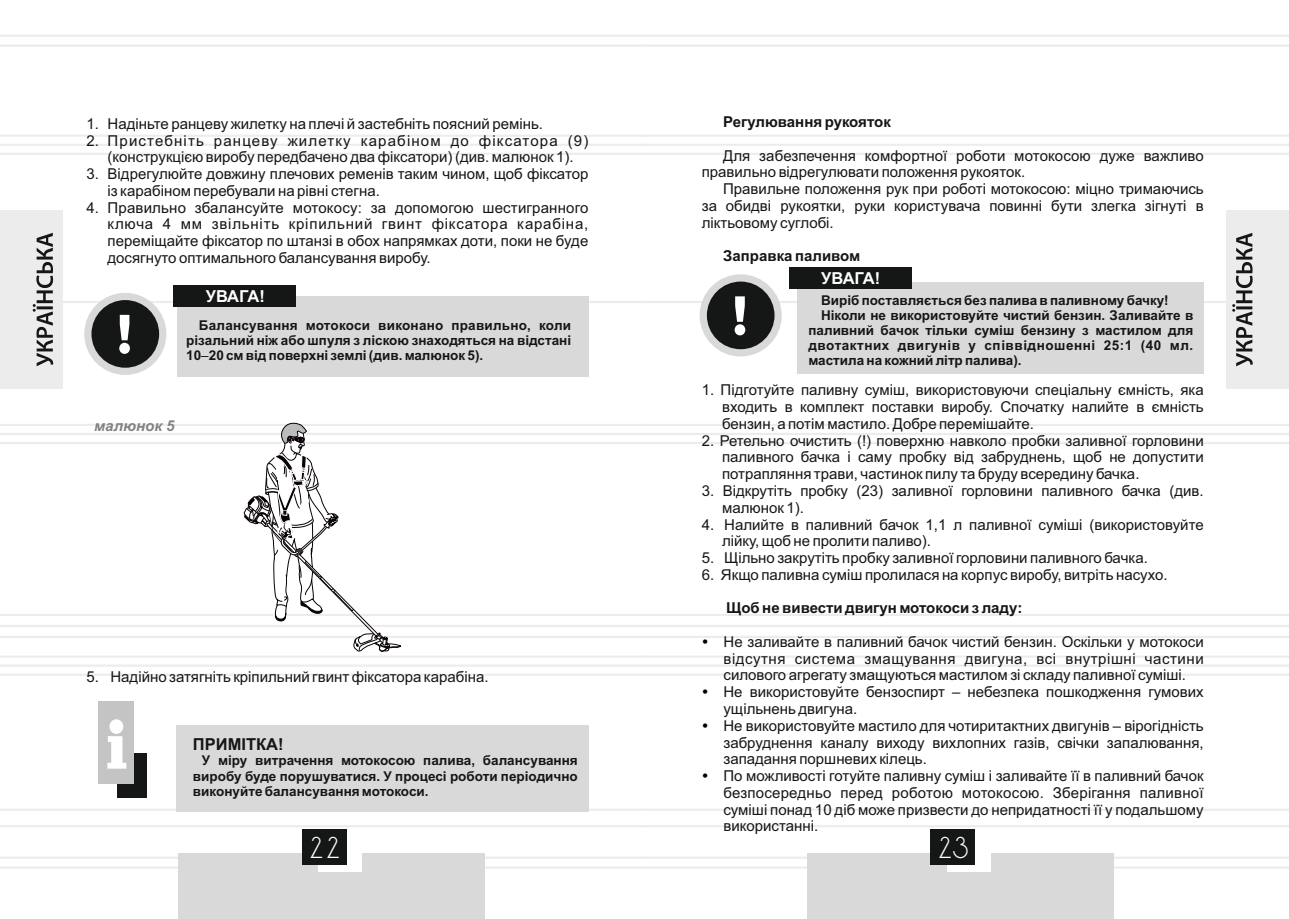
<style>
.page{position:relative;width:1289px;height:919px;background:#fff}
.page>*{position:absolute;margin:0;border:0;box-sizing:border-box;transform-origin:0 0}
.t1{font:26.25px "DS Standart Cyr";color:#fff}
.t2{font:700 16.5px "Arial";letter-spacing:-.025em;color:#fff}
.t3{font:700 16.5px "Arial";color:#151616}
.t4{font:15px/16.8px "Arial";color:#151616}
.t5{font:700 15px "Arial";color:#151616}
.t6{font:italic 700 15px "Arial";color:#818281}
.t7{font:700 13.5px/15.1px "Arial";color:#151616;text-align:justify}
.t8{font:700 13.5px "Arial";letter-spacing:.04em;color:#151616}
.s1{font-weight:400}
</style>
<div class="page">
<hr style="left:644px;top:135px;width:644px;height:2px;background:#ececec">
<hr style="left:644px;top:153px;width:644px;height:2px;background:#ececec">
<hr style="left:644px;top:655px;width:644px;height:2px;background:#ececec">
<hr style="left:644px;top:673px;width:644px;height:2px;background:#ececec">
<hr style="left:644px;top:856px;width:644px;height:2px;background:#ececec">
<hr style="left:644px;top:866px;width:644px;height:2px;background:#ececec">
<hr style="left:644px;top:35px;width:644px;height:2px;background:#ececec">
<hr style="left:644px;top:45px;width:644px;height:2px;background:#ececec">
<hr style="left:644px;top:808px;width:644px;height:2px;background:#ececec">
<hr style="left:644px;top:825px;width:644px;height:2px;background:#ececec">
<hr style="left:644px;top:301px;width:644px;height:2px;background:#ececec">
<hr style="left:0;top:135px;width:644px;height:2px;background:#ececec">
<hr style="left:0;top:144px;width:1288px;height:2px;background:#ececec">
<hr style="left:0;top:153px;width:644px;height:2px;background:#ececec">
<hr style="left:0;top:655px;width:644px;height:2px;background:#ececec">
<hr style="left:0;top:664px;width:1288px;height:3px;background:#f1f1f1">
<hr style="left:0;top:673px;width:644px;height:2px;background:#ececec">
<hr style="left:0;top:856px;width:644px;height:2px;background:#ececec">
<hr style="left:0;top:866px;width:644px;height:2px;background:#ececec">
<hr style="left:0;top:35px;width:644px;height:2px;background:#ececec">
<hr style="left:0;top:45px;width:644px;height:2px;background:#ececec">
<hr style="left:0;top:808px;width:644px;height:2px;background:#ececec">
<hr style="left:0;top:825px;width:644px;height:2px;background:#ececec">
<hr style="left:0;top:301px;width:644px;height:2px;background:#ececec">
<div style="left:178px;top:853px;width:307px;height:65px;background:#d9d9da"></div>
<div style="left:318px;top:832px;width:44px;height:39px;background:#fff"></div>
<div style="left:301px;top:829px;width:45px;height:36px;background:#151616"></div>
<div style="left:0;top:210px;width:62px;height:179px;background:#ececec"></div>
<svg style="left:33px;top:233px;width:20px;height:133px"></svg>
<div style="left:807px;top:853px;width:306px;height:65px;background:#d9d9da"></div>
<div style="left:946px;top:832px;width:44px;height:39px;background:#fff"></div>
<div style="left:930px;top:829px;width:45px;height:36px;background:#151616"></div>
<div style="left:1226px;top:210px;width:62px;height:179px;background:#ececec"></div>
<svg style="left:1232px;top:233px;width:20px;height:133px"></svg>
<div style="left:84px;top:293px;width:82px;height:82px;border:14px solid #d9d9da;border-radius:50%"></div>
<div style="left:91px;top:300px;width:68px;height:67px;background:#151616;border-radius:50%"></div>
<svg style="left:119px;top:315px;width:11px;height:39px"></svg>
<div style="left:177px;top:296px;width:411px;height:81px;background:#d9d9da"></div>
<div style="left:173px;top:285px;width:123px;height:22px;background:#151616"></div>
<div style="left:118px;top:752px;width:29px;height:45px;background:#151616"></div>
<div style="left:98px;top:701px;width:36px;height:83px;background:#c4c4c5"></div>
<svg style="left:107px;top:719px;width:19px;height:49px"></svg>
<div style="left:176px;top:724px;width:412px;height:87px;background:#d9d9da"></div>
<div style="left:699px;top:274px;width:82px;height:82px;border:14px solid #d9d9da;border-radius:50%"></div>
<div style="left:707px;top:281px;width:67px;height:68px;background:#151616;border-radius:50%"></div>
<svg style="left:734px;top:296px;width:11px;height:39px"></svg>
<div style="left:797px;top:282px;width:406px;height:91px;background:#d9d9da"></div>
<div style="left:788px;top:267px;width:123px;height:21px;background:#151616"></div>
<svg style="left:0;top:422px;width:1288px;height:230px"></svg>
<p class="t4" style="left:86px;top:117px;width:458px">1. Надіньте ранцеву жилетку на плечі й застебніть поясний ремінь.</p>
<p class="t4" style="left:86px;top:133px;width:503px;text-align:center">2. Пристебніть ранцеву жилетку карабіном до фіксатора (9) (конструкцією виробу передбачено два фіксатори) (див. малюнок 1).</p>
<p class="t4" style="left:108px;top:167px;width:482px;text-indent:-21px">3. Відрегулюйте довжину плечових ременів таким чином, щоб фіксатор із карабіном перебували на рівні стегна.</p>
<p class="t4" style="left:107px;top:200px;width:482px;text-align:justify;text-indent:-21px">4. Правильно збалансуйте мотокосу: за допомогою шестигранного ключа 4 мм звільніть кріпильний гвинт фіксатора карабіна, переміщайте фіксатор по штанзі в обох напрямках доти, поки не буде досягнуто оптимального балансування виробу.</p>
<p class="t2" style="left:206px;top:290px;width:60px">УВАГА!</p>
<p class="t7" style="left:186px;top:318px;width:386px;text-indent:13px">Балансування мотокоси виконано правильно, коли різальний ніж або шпуля з ліскою знаходяться на відстані 10<span class="s1">‒</span>20 см від поверхні землі (див. малюнок 5).</p>
<p class="t6" style="left:94px;top:420px;width:82px">малюнок 5</p>
<p class="t4" style="left:86px;top:669px;width:404px">5. Надійно затягніть кріпильний гвинт фіксатора карабіна.</p>
<p class="t3" style="left:193px;top:737px;width:92px">ПРИМІТКА!</p>
<p class="t7" style="left:193px;top:754px;width:386px;text-indent:9px">У міру витрачення мотокосою палива, балансування виробу буде порушуватися. У процесі роботи періодично виконуйте балансування мотокоси.</p>
<p class="t5" style="left:723px;top:116px;width:169px">Регулювання рукояток</p>
<p class="t4" style="left:701px;top:148px;width:503px;text-indent:21px">Для забезпечення комфортної роботи мотокосою дуже важливо правильно відрегулювати положення рукояток.</p>
<p class="t4" style="left:701px;top:182px;width:503px;text-align:justify;text-indent:21px">Правильне положення рук при роботі мотокосою: міцно тримаючись за обидві рукоятки, руки користувача повинні бути злегка зігнуті в ліктьовому суглобі.</p>
<p class="t5" style="left:723px;top:250px;width:139px">Заправка паливом</p>
<p class="t2" style="left:821px;top:271px;width:60px">УВАГА!</p>
<p class="t7" style="left:821px;top:294px;width:349px">Виріб поставляється без палива в паливному бачку!</p>
<p class="t7" style="left:821px;top:309px;width:374px">Ніколи не використовуйте чистий бензин. Заливайте в</p>
<p class="t7" style="left:808px;top:324px;width:386px">паливний бачок тільки суміш бензину з мастилом для</p>
<p class="t8" style="left:808px;top:340px;width:386px">двотактних двигунів у співвідношенні 25:1 (40 мл.</p>
<p class="t7" style="left:808px;top:354px;width:215px">мастила на кожний літр палива).</p>
<p class="t4" style="left:722px;top:383px;width:483px;text-align:justify;text-indent:-20px">1. Підготуйте паливну суміш, використовуючи спеціальну ємність, яка входить в комплект поставки виробу. Спочатку налийте в ємність бензин, а потім мастило. Добре перемішайте.</p>
<p class="t4" style="left:722px;top:433px;width:483px;text-align:justify;text-indent:-20px">2. Ретельно очистить (!) поверхню навколо пробки заливної горловини паливного бачка і саму пробку від забруднень, щоб не допустити потрапляння трави, частинок пилу та бруду всередину бачка.</p>
<p class="t4" style="left:722px;top:483px;width:483px;text-indent:-20px">3. Відкрутіть пробку (23) заливної горловини паливного бачка (див. малюнок 1).</p>
<p class="t4" style="left:722px;top:517px;width:483px;text-indent:-20px">4. Налийте в паливний бачок 1,1 л паливної суміші (використовуйте лійку, щоб не пролити паливо).</p>
<p class="t4" style="left:701px;top:550px;width:447px">5. Щільно закрутіть пробку заливної горловини паливного бачка.</p>
<p class="t4" style="left:701px;top:567px;width:467px">6. Якщо паливна суміш пролилася на корпус виробу, витріть насухо.</p>
<p class="t5" style="left:726px;top:602px;width:298px">Щоб не вивести двигун мотокоси з ладу:</p>
<p class="t4" style="left:723px;top:634px;width:482px">Не заливайте в паливний бачок чистий бензин. Оскільки у мотокоси відсутня система змащування двигуна, всі внутрішні частини силового агрегату змащуються мастилом зі складу паливної суміші.<br>Не використовуйте бензоспирт – небезпека пошкодження гумових ущільнень двигуна.<br>Не використовуйте мастило для чотиритактних двигунів – вірогідність забруднення каналу виходу вихлопних газів, свічки запалювання, западання поршневих кілець.<br>По можливості готуйте паливну суміш і заливайте її в паливний бачок безпосередньо перед роботою мотокосою. Зберігання паливної суміші понад 10 діб може призвести до непридатності її у подальшому використанні.</p>
<h1 class="t1" style="left:310px;top:836px;width:31px">22</h1>
<h1 class="t1" style="left:938px;top:836px;width:31px">23</h1>
</div>
